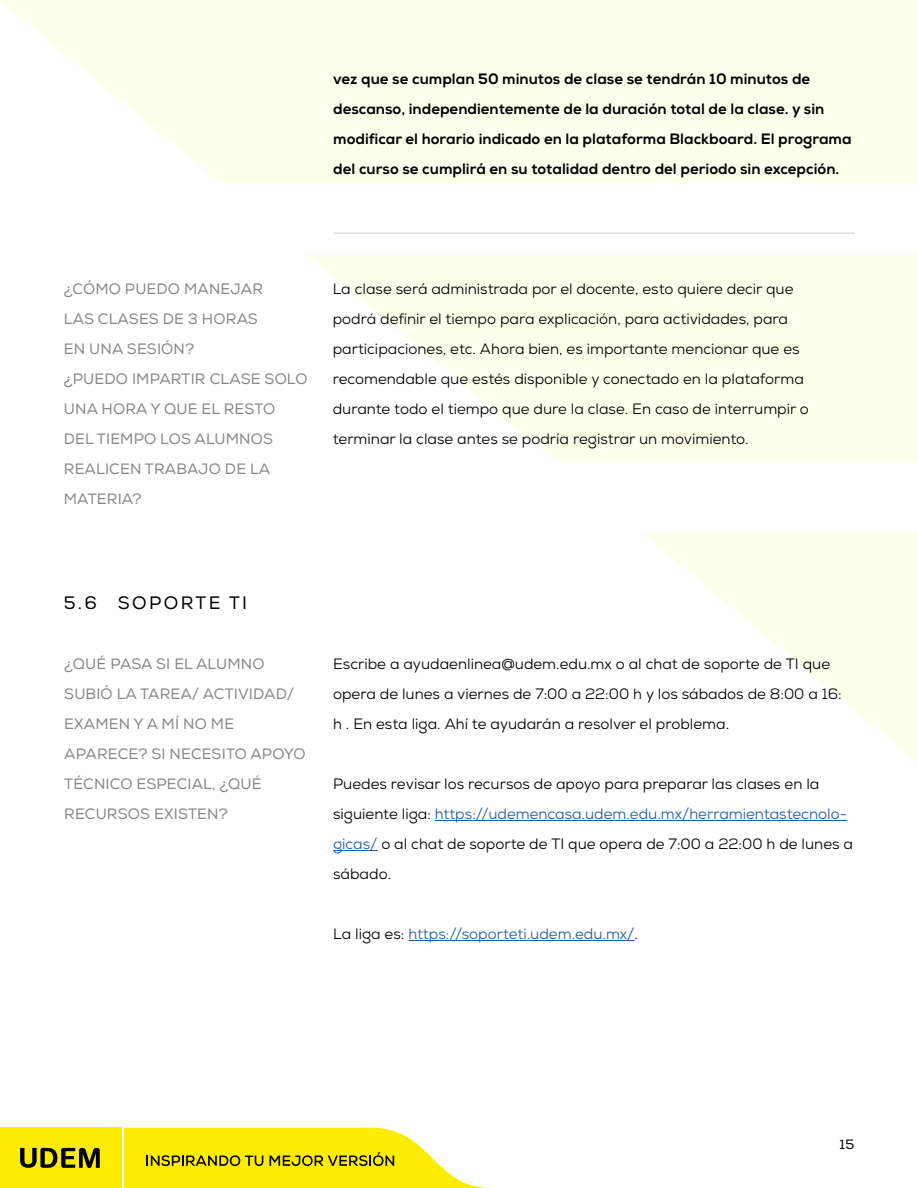
<style>
.page{position:relative;width:918px;height:1188px;background:#fff}
.page>*{position:absolute;margin:0;border:0;box-sizing:border-box;transform-origin:0 0}
.t1{font:18px "Nexa";letter-spacing:.13em;color:#000}
.t2{font:15px/30px "Nexa";color:#000}
.t3{font:15px/30px "Nexa";letter-spacing:.01em;color:#85878a}
.t4{font:800 15px/30px "Nexa";color:#000}
.t5{font:15px "Nexa";color:#215e9e}
.t6{font:13.5px "Nexa";color:#000}
.s1{color:#215e9e}
.s2{color:#000}
</style>
<div class="page">
<svg style="left:642px;top:533px;width:276px;height:229px"></svg>
<svg style="left:306px;top:254px;width:612px;height:207px;fill:#fdffed"></svg>
<svg style="left:1px;top:0;width:917px;height:184px;background:#fdffef"></svg>
<svg style="left:124px;top:1128px;width:366px;height:60px"></svg>
<div style="left:0;top:1127px;width:121px;height:61px;background:#fced00"></div>
<svg style="left:20px;top:1148px;width:80px;height:20px"></svg>
<hr style="left:333px;top:232px;width:521px;height:2px;background:#dcddde">
<hr style="left:435px;top:820px;width:412px;height:1px;background:#215e9e">
<hr style="left:333px;top:850px;width:44px;height:1px;background:#215e9e">
<hr style="left:408px;top:940px;width:227px;height:1px;background:#215e9e">
<p class="t4" style="left:333px;top:64px;width:520px">vez que se cumplan 50 minutos de clase se tendrán 10 minutos de descanso, independientemente de la duración total de la clase. y sin modificar el horario indicado en la plataforma Blackboard. El programa del curso se cumplirá en su totalidad dentro del periodo sin excepción.</p>
<p class="t3" style="left:64px;top:274px;width:245px">¿CÓMO PUEDO MANEJAR<br>LAS CLASES DE 3 HORAS<br>EN UNA SESIÓN?<br>¿PUEDO IMPARTIR CLASE SOLO<br>UNA HORA Y QUE EL RESTO<br>DEL TIEMPO LOS ALUMNOS<br>REALICEN TRABAJO DE LA<br>MATERIA?</p>
<p class="t2" style="left:333px;top:274px;width:478px">La clase será administrada por el docente, esto quiere decir que podrá definir el tiempo para explicación, para actividades, para participaciones, etc. Ahora bien, es importante mencionar que es recomendable que estés disponible y conectado en la plataforma durante todo el tiempo que dure la clase. En caso de interrumpir o terminar la clase antes se podría registrar un movimiento.</p>
<p class="t1" style="left:64px;top:592px;width:185px">5.6 SOPORTE TI</p>
<p class="t3" style="left:64px;top:649px;width:243px">¿QUÉ PASA SI EL ALUMNO<br>SUBIÓ LA TAREA/ ACTIVIDAD/<br>EXAMEN Y A MÍ NO ME<br>APARECE? SI NECESITO APOYO<br>TÉCNICO ESPECIAL, ¿QUÉ<br>RECURSOS EXISTEN?</p>
<p class="t2" style="left:333px;top:649px;width:510px">Escribe a ayudaenlinea@udem.edu.mx o al chat de soporte de TI que opera de lunes a viernes de 7:00 a 22:00 h y los sábados de 8:00 a 16: h . En esta liga. Ahí te ayudarán a resolver el problema.</p>
<p class="t2" style="left:333px;top:769px;width:521px">Puedes revisar los recursos de apoyo para preparar las clases en la siguiente liga: <span class="s1">https://udemencasa.udem.edu.mx/herramientastecnolo&shy;gicas/</span> o al chat de soporte de TI que opera de 7:00 a 22:00 h de lunes a sábado.</p>
<p class="t5" style="left:333px;top:924px;width:306px"><span class="s2">La liga es:</span> https://soporteti.udem.edu.mx/<span class="s2">.</span></p>
<p class="t6" style="left:840px;top:1136px;width:16px">15</p>
</div>
